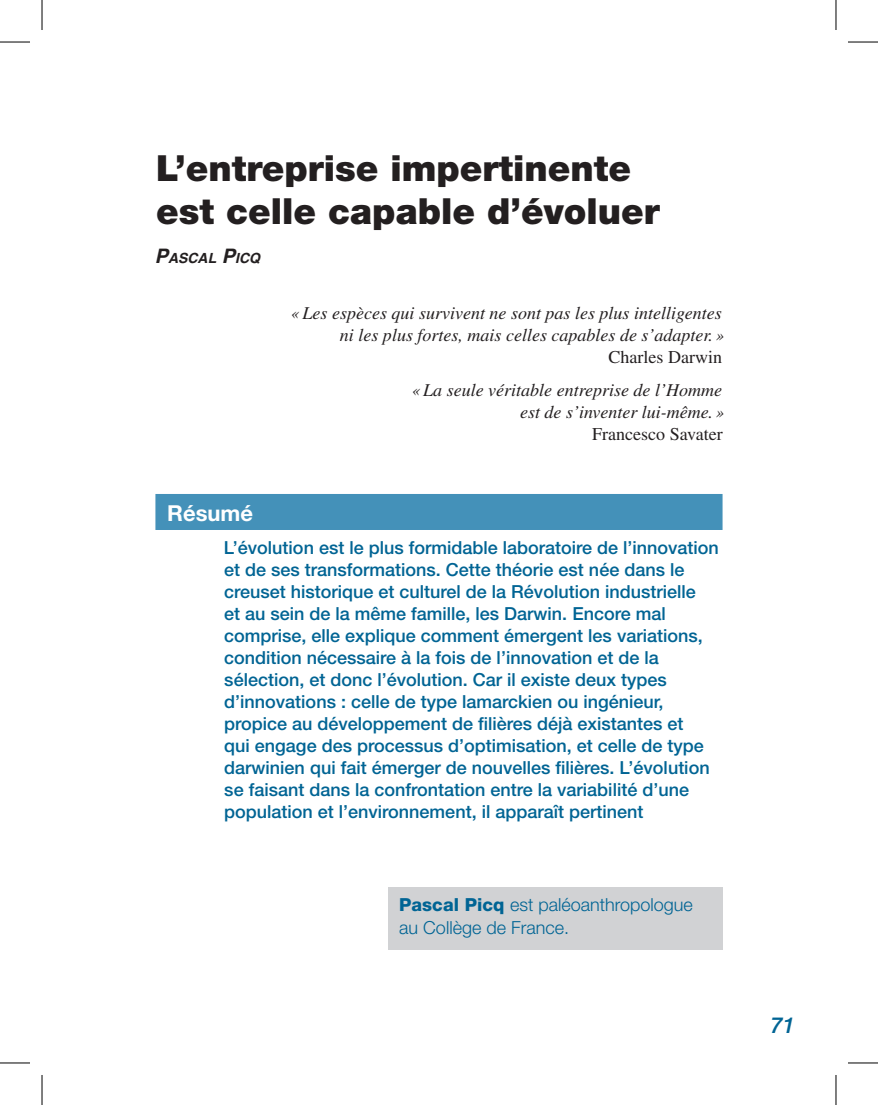
<style>
.page{position:relative;width:878px;height:1105px;background:#fff}
.page>*{position:absolute;margin:0;border:0;box-sizing:border-box;transform-origin:0 0}
.t1{font:900 36px/43.2px "Helvetica Neue LT Std";color:#231f20}
.t2{font:700 22px "Helvetica Neue LT Std";color:#fff}
.t3{font:italic 500 22px "Helvetica Neue LT Std";color:#006494}
.t4{font:500 18px/22px "Helvetica Neue LT Std";color:#006494}
.t5{font:italic 18px/22px "Times LT Std";color:#231f20;text-align:right}
.t6{font:300 18px/23px "Helvetica Neue LT Std";color:#006494}
.t7{font:18px "Times LT Std";color:#231f20}
.t8{font:italic 700 14px "Helvetica";color:#231f20}
.s1{font-size:20px}
.s2{font-weight:800}
</style>
<div class="page">
<div style="left:388px;top:887px;width:334px;height:62px;background:#d1d2d4"></div>
<div style="left:155px;top:494px;width:567px;height:36px;background:#4491b9"></div>
<hr style="left:0;top:42px;width:30px;height:1px;background:#000">
<hr style="left:848px;top:42px;width:30px;height:1px;background:#000">
<hr style="left:0;top:1062px;width:30px;height:1px;background:#000">
<hr style="left:848px;top:1062px;width:30px;height:1px;background:#000">
<hr style="left:42px;top:0;width:1px;height:30px;background:#000">
<hr style="left:42px;top:1074px;width:1px;height:30px;background:#000">
<hr style="left:835px;top:0;width:1px;height:30px;background:#000">
<hr style="left:835px;top:1074px;width:1px;height:30px;background:#000">
<h1 class="t1" style="left:156px;top:147px;width:505px">L’entreprise impertinente est celle capable d’évoluer</h1>
<p class="t8" style="left:155px;top:250px;width:107px"><span class="s1">P</span>ASCAL <span class="s1">P</span>ICQ</p>
<p class="t5" style="left:291px;top:302px;width:434px">«Les espèces qui survivent ne sont pas les plus intelligentes ni les plus fortes, mais celles capables de s’adapter.»</p>
<p class="t7" style="left:608px;top:346px;width:115px">Charles Darwin</p>
<p class="t5" style="left:412px;top:379px;width:314px">«La seule véritable entreprise de l’Homme est de s’inventer lui-même.»</p>
<p class="t7" style="left:592px;top:424px;width:132px">Francesco Savater</p>
<p class="t2" style="left:167px;top:499px;width:87px">Résumé</p>
<p class="t4" style="left:224px;top:536px;width:496px">L’évolution est le plus formidable laboratoire de l’innovation et de ses transformations. Cette théorie est née dans le creuset historique et culturel de la Révolution industrielle<br>et au sein de la même famille, les Darwin. Encore mal comprise, elle explique comment émergent les variations, condition nécessaire à la fois de l’innovation et de la sélection, et donc l’évolution. Car il existe deux types d’innovations : celle de type lamarckien ou ingénieur, propice au développement de filières déjà existantes et<br>qui engage des processus d’optimisation, et celle de type darwinien qui fait émerger de nouvelles filières. L’évolution se faisant dans la confrontation entre la variabilité d’une population et l’environnement, il apparaît pertinent</p>
<p class="t6" style="left:399px;top:893px;width:295px"><span class="s2">Pascal Picq</span> est paléoanthropologue au Collège de France.</p>
<p class="t3" style="left:770px;top:1012px;width:26px">71</p>
</div>
